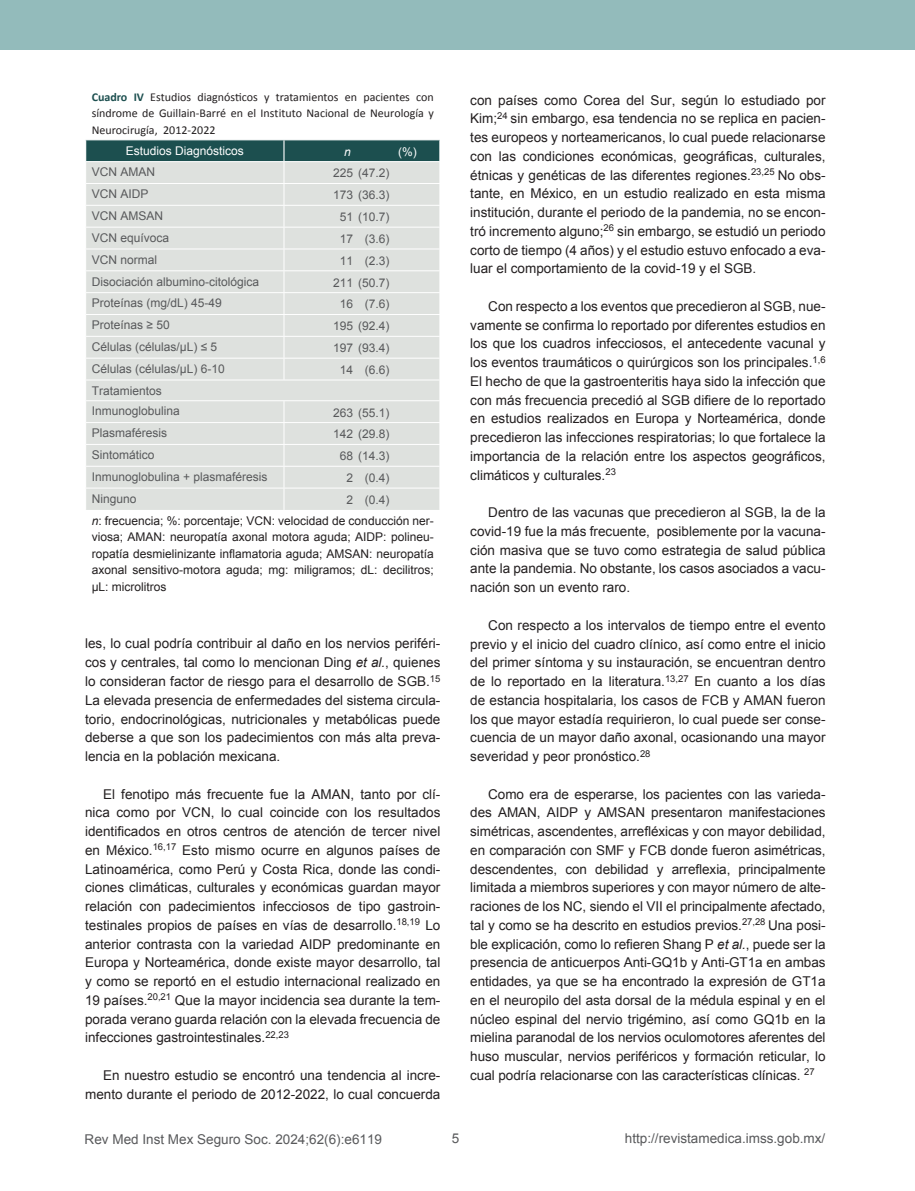
<style>
.page{position:relative;width:915px;height:1191px;background:#fff}
.page>*{position:absolute;margin:0;border:0;box-sizing:border-box;transform-origin:0 0}
.t1{font:13.5px/18.8px "Arial";color:#231f20;text-align:justify}
.t2{font:13.5px "Arial";color:#58595b}
.t3{font:12px/20.7px "Arial";color:#58595b}
.t4{font:12px/16.5px "Arial";color:#231f20}
.t5{font:12px/16.5px "Calibri";color:#231f20;text-align:justify}
.t6{font:12px "Arial";color:#fff}
.t7{font:italic 12px "Arial";color:#fff}
.s1{font-weight:700;color:#1c4f4f}
.s2{color:#58595b}
.s3{font-style:italic}
</style>
<div class="page">
<div style="left:0;top:0;width:914px;height:50px;background:#93bbbb"></div>
<svg style="left:85px;top:140px;width:355px;height:370px;background:#d4dad7"></svg>
<p class="t5" style="left:92px;top:89px;width:343px"><span class="s1">Cuadro IV</span> Estudios diagnósticos y tratamientos en pacientes con síndrome de Guillain-Barré en el Instituto Nacional de Neurología y Neurocirugía, 2012-2022</p>
<p class="t6" style="left:126px;top:143px;width:120px">Estudios Diagnósticos</p>
<p class="t7" style="left:344px;top:144px;width:8px">n</p>
<p class="t6" style="left:398px;top:144px;width:20px">(%)</p>
<p class="t3" style="left:92px;top:162px;width:65px">VCN AMAN</p>
<p class="t3" style="left:333px;top:163px;width:58px">225 (47.2)</p>
<p class="t3" style="left:92px;top:184px;width:58px">VCN AIDP</p>
<p class="t3" style="left:333px;top:185px;width:58px">173 (36.3)</p>
<p class="t3" style="left:92px;top:206px;width:73px">VCN AMSAN</p>
<p class="t3" style="left:339px;top:207px;width:51px">51 (10.7)</p>
<p class="t3" style="left:92px;top:227px;width:79px">VCN equívoca</p>
<p class="t3" style="left:339px;top:228px;width:51px">17 (3.6)</p>
<p class="t3" style="left:92px;top:249px;width:67px">VCN normal</p>
<p class="t3" style="left:339px;top:250px;width:51px">11 (2.3)</p>
<p class="t3" style="left:92px;top:271px;width:169px">Disociación albumino-citológica</p>
<p class="t3" style="left:333px;top:272px;width:58px">211 (50.7)</p>
<p class="t3" style="left:92px;top:293px;width:132px">Proteínas (mg/dL) 45-49</p>
<p class="t3" style="left:339px;top:294px;width:51px">16 (7.6)</p>
<p class="t3" style="left:92px;top:315px;width:79px">Proteínas ≥ 50</p>
<p class="t3" style="left:333px;top:316px;width:58px">195 (92.4)</p>
<p class="t3" style="left:92px;top:337px;width:127px">Células (células/µL) ≤ 5</p>
<p class="t3" style="left:333px;top:338px;width:58px">197 (93.4)</p>
<p class="t3" style="left:92px;top:358px;width:134px">Células (células/µL) 6-10</p>
<p class="t3" style="left:339px;top:359px;width:51px">14 (6.6)</p>
<p class="t3" style="left:92px;top:380px;width:90px">Tratamientos<br>Inmunoglobulina</p>
<p class="t3" style="left:333px;top:402px;width:58px">263 (55.1)</p>
<p class="t3" style="left:92px;top:423px;width:77px">Plasmaféresis</p>
<p class="t3" style="left:333px;top:424px;width:58px">142 (29.8)</p>
<p class="t3" style="left:92px;top:445px;width:64px">Sintomático</p>
<p class="t3" style="left:339px;top:446px;width:51px">68 (14.3)</p>
<p class="t3" style="left:92px;top:466px;width:177px">Inmunoglobulina + plasmaféresis</p>
<p class="t3" style="left:346px;top:467px;width:45px">2 (0.4)</p>
<p class="t3" style="left:92px;top:488px;width:46px">Ninguno</p>
<p class="t4" style="left:92px;top:489px;width:343px;line-height:20.7px;text-indent:254px"><span class="s2">2 (0.4)<br></span><span class="s3">n</span>: frecuencia; %: porcentaje; VCN: velocidad de conducción ner-</p>
<p class="t4" style="left:92px;top:529px;width:343px;text-align:justify">viosa; AMAN: neuropatía axonal motora aguda; AIDP: polineu&shy;ropatía desmielinizante inflamatoria aguda; AMSAN: neuropatía axonal sensitivo-motora aguda; mg: miligramos; dL: decilitros; µL: microlitros</p>
<p class="t1" style="left:85px;top:634px;width:357px">les, lo cual podría contribuir al daño en los nervios periféri&shy;cos y centrales, tal como lo mencionan Ding <span class="s3">et al.</span>, quienes lo consideran factor de riesgo para el desarrollo de SGB.<sup>15<br></sup>La elevada presencia de enfermedades del sistema circula&shy;torio, endocrinológicas, nutricionales y metabólicas puede deberse a que son los padecimientos con más alta preva&shy;lencia en la población mexicana.</p>
<p class="t1" style="left:85px;top:784px;width:357px;text-indent:18px">El fenotipo más frecuente fue la AMAN, tanto por clí&shy;nica como por VCN, lo cual coincide con los resultados identificados en otros centros de atención de tercer nivel en México.<sup>16,17</sup> Esto mismo ocurre en algunos países de Latinoamérica, como Perú y Costa Rica, donde las condi&shy;ciones climáticas, culturales y económicas guardan mayor relación con padecimientos infecciosos de tipo gastroin&shy;testinales propios de países en vías de desarrollo.<sup>18,19</sup> Lo anterior contrasta con la variedad AIDP predominante en Europa y Norteamérica, donde existe mayor desarrollo, tal y como se reportó en el estudio internacional realizado en 19 países.<sup>20,21</sup> Que la mayor incidencia sea durante la tem&shy;porada verano guarda relación con la elevada frecuencia de infecciones gastrointestinales.<sup>22,23</sup></p>
<p class="t1" style="left:85px;top:1066px;width:357px;text-align:right">En nuestro estudio se encontró una tendencia al incre&shy;mento durante el periodo de 2012-2022, lo cual concuerda</p>
<p class="t1" style="left:470px;top:91px;width:357px">con países como Corea del Sur, según lo estudiado por Kim;<sup>24</sup> sin embargo, esa tendencia no se replica en pacien&shy;tes europeos y norteamericanos, lo cual puede relacionarse con las condiciones económicas, geográficas, culturales, étnicas y genéticas de las diferentes regiones.<sup>23,25</sup> No obs&shy;tante, en México, en un estudio realizado en esta misma institución, durante el periodo de la pandemia, no se encon&shy;tró incremento alguno;<sup>26</sup> sin embargo, se estudió un periodo corto de tiempo (4 años) y el estudio estuvo enfocado a eva&shy;luar el comportamiento de la covid-19 y el SGB.</p>
<p class="t1" style="left:470px;top:297px;width:357px;text-indent:18px">Con respecto a los eventos que precedieron al SGB, nue&shy;vamente se confirma lo reportado por diferentes estudios en los que los cuadros infecciosos, el antecedente vacunal y los eventos traumáticos o quirúrgicos son los principales.<sup>1,6<br></sup>El hecho de que la gastroenteritis haya sido la infección que con más frecuencia precedió al SGB difiere de lo reportado en estudios realizados en Europa y Norteamérica, donde precedieron las infecciones respiratorias; lo que fortalece la importancia de la relación entre los aspectos geográficos, climáticos y culturales.<sup>23</sup></p>
<p class="t1" style="left:470px;top:503px;width:357px;text-indent:18px">Dentro de las vacunas que precedieron al SGB, la de la covid-19 fue la más frecuente, posiblemente por la vacuna&shy;ción masiva que se tuvo como estrategia de salud pública ante la pandemia. No obstante, los casos asociados a vacu&shy;nación son un evento raro.</p>
<p class="t1" style="left:470px;top:616px;width:357px;text-indent:18px">Con respecto a los intervalos de tiempo entre el evento previo y el inicio del cuadro clínico, así como entre el inicio del primer síntoma y su instauración, se encuentran dentro de lo reportado en la literatura.<sup>13,27</sup> En cuanto a los días de estancia hospitalaria, los casos de FCB y AMAN fueron los que mayor estadía requirieron, lo cual puede ser conse&shy;cuencia de un mayor daño axonal, ocasionando una mayor severidad y peor pronóstico.<sup>28</sup></p>
<p class="t1" style="left:470px;top:784px;width:357px;text-indent:18px">Como era de esperarse, los pacientes con las varieda&shy;des AMAN, AIDP y AMSAN presentaron manifestaciones simétricas, ascendentes, arrefléxicas y con mayor debilidad, en comparación con SMF y FCB donde fueron asimétricas, descendentes, con debilidad y arreflexia, principalmente limitada a miembros superiores y con mayor número de alte&shy;raciones de los NC, siendo el VII el principalmente afectado, tal y como se ha descrito en estudios previos.<sup>27,28</sup> Una posi&shy;ble explicación, como lo refieren Shang P <span class="s3">et al.</span>, puede ser la presencia de anticuerpos Anti-GQ1b y Anti-GT1a en ambas entidades, ya que se ha encontrado la expresión de GT1a en el neuropilo del asta dorsal de la médula espinal y en el núcleo espinal del nervio trigémino, así como GQ1b en la mielina paranodal de los nervios oculomotores aferentes del huso muscular, nervios periféricos y formación reticular, lo cual podría relacionarse con las características clínicas. <sup>27</sup></p>
<p class="t2" style="left:85px;top:1130px;width:299px">Rev Med Inst Mex Seguro Soc. 2024;62(6):e6119</p>
<p class="t2" style="left:451px;top:1129px;width:9px">5</p>
<p class="t2" style="left:624px;top:1129px;width:202px">http://revistamedica.imss.gob.mx/</p>
</div>
